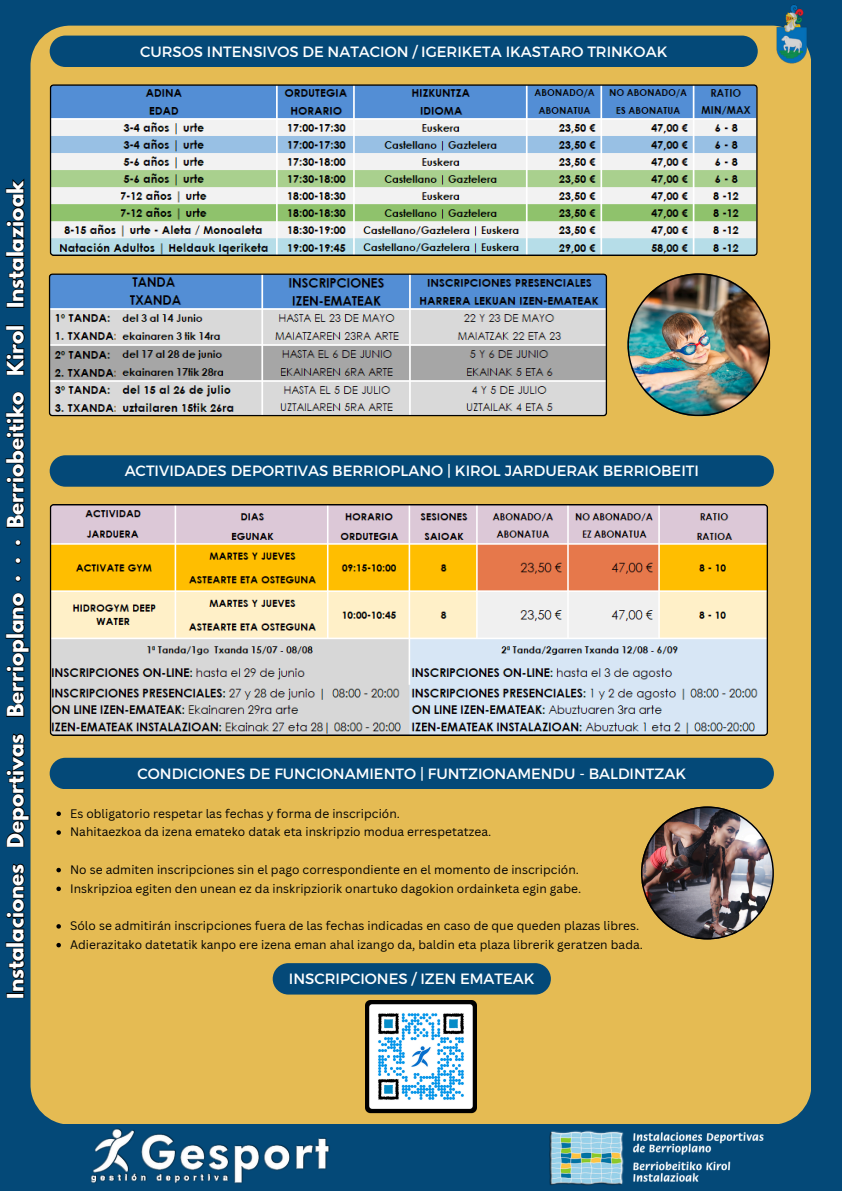
<style>
.page{position:relative;width:842px;height:1191px;background:#fff}
.page>*{position:absolute;margin:0;border:0;box-sizing:border-box;transform-origin:0 0}
.t1{font:700 20px "League Spartan";color:#fff}
.t2{font:14.9px "Montserrat";color:#fff}
.t3{font:12px "Canva Sans";letter-spacing:.005em;color:#000}
</style>
<div class="page">
<div style="left:0;top:0;width:842px;height:1190px;background:#044978"></div>
<div style="left:31px;top:26px;width:780px;height:1098px;background:#e5bb53;border-radius:40px"></div>
<img style="left:774px;top:4px;width:37px;height:60px">
<div style="left:50px;top:36px;width:708px;height:31px;background:#044978;border-radius:16px"></div>
<img style="left:90px;top:1128px;width:240px;height:56px">
<img style="left:549px;top:1130px;width:215px;height:56px">
<img style="left:50px;top:504px;width:718px;height:231px">
<div style="left:50px;top:757px;width:724px;height:32px;background:#044978;border-radius:16px"></div>
<svg style="left:56px;top:811px;width:5px;height:5px"></svg>
<svg style="left:56px;top:830px;width:5px;height:4px"></svg>
<svg style="left:56px;top:867px;width:5px;height:5px"></svg>
<svg style="left:56px;top:886px;width:5px;height:5px"></svg>
<svg style="left:56px;top:924px;width:5px;height:4px"></svg>
<svg style="left:56px;top:942px;width:5px;height:5px"></svg>
<div style="left:50px;top:455px;width:724px;height:31px;background:#044978;border-radius:16px"></div>
<img style="left:627px;top:273px;width:143px;height:143px">
<img style="left:641px;top:806px;width:133px;height:133px">
<div style="left:273px;top:963px;width:278px;height:31px;background:#044978;border-radius:16px"></div>
<img style="left:365px;top:1000px;width:112px;height:113px">
<img style="left:50px;top:84px;width:708px;height:172px">
<img style="left:49px;top:273px;width:558px;height:143px">
<svg style="left:5px;top:863px;width:20px;height:135px"></svg>
<svg style="left:6px;top:733px;width:24px;height:114px"></svg>
<svg style="left:5px;top:592px;width:25px;height:125px"></svg>
<svg style="left:15px;top:575px;width:7px;height:7px"></svg>
<svg style="left:15px;top:557px;width:7px;height:7px"></svg>
<svg style="left:15px;top:539px;width:7px;height:7px"></svg>
<svg style="left:5px;top:391px;width:20px;height:137px"></svg>
<svg style="left:5px;top:325px;width:20px;height:51px"></svg>
<svg style="left:5px;top:178px;width:20px;height:130px"></svg>
<p class="t2" style="left:140px;top:42px;width:529px">CURSOS INTENSIVOS DE NATACION / IGERIKETA IKASTARO TRINKOAK</p>
<p class="t1" style="left:6px;top:998px;width:819px;rotate:-90deg">Instalaciones Deportivas Berrioplano · · · Berriobeitiko Kirol Instalazioak</p>
<p class="t2" style="left:125px;top:461px;width:576px">ACTIVIDADES DEPORTIVAS BERRIOPLANO | KIROL JARDUERAK BERRIOBEITI</p>
<p class="t2" style="left:138px;top:763px;width:550px">CONDICIONES DE FUNCIONAMIENTO | FUNTZIONAMENDU - BALDINTZAK</p>
<h2 class="t3" style="left:70px;top:804px;width:331px">Es obligatorio respetar las fechas y forma de inscripción.</h2>
<p class="t3" style="left:70px;top:823px;width:423px">Nahitaezkoa da izena emateko datak eta inskripzio modua errespetatzea.</p>
<h2 class="t3" style="left:70px;top:860px;width:510px">No se admiten inscripciones sin el pago correspondiente en el momento de inscripción.</h2>
<p class="t3" style="left:70px;top:879px;width:513px">Inskripzioa egiten den unean ez da inskripziorik onartuko dagokion ordainketa egin gabe.</p>
<p class="t3" style="left:70px;top:917px;width:571px">Sólo se admitirán inscripciones fuera de las fechas indicadas en caso de que queden plazas libres.</p>
<p class="t3" style="left:70px;top:935px;width:574px">Adierazitako datetatik kanpo ere izena eman ahal izango da, baldin eta plaza librerik geratzen bada.</p>
<p class="t2" style="left:289px;top:969px;width:247px">INSCRIPCIONES / IZEN EMATEAK</p>
</div>
